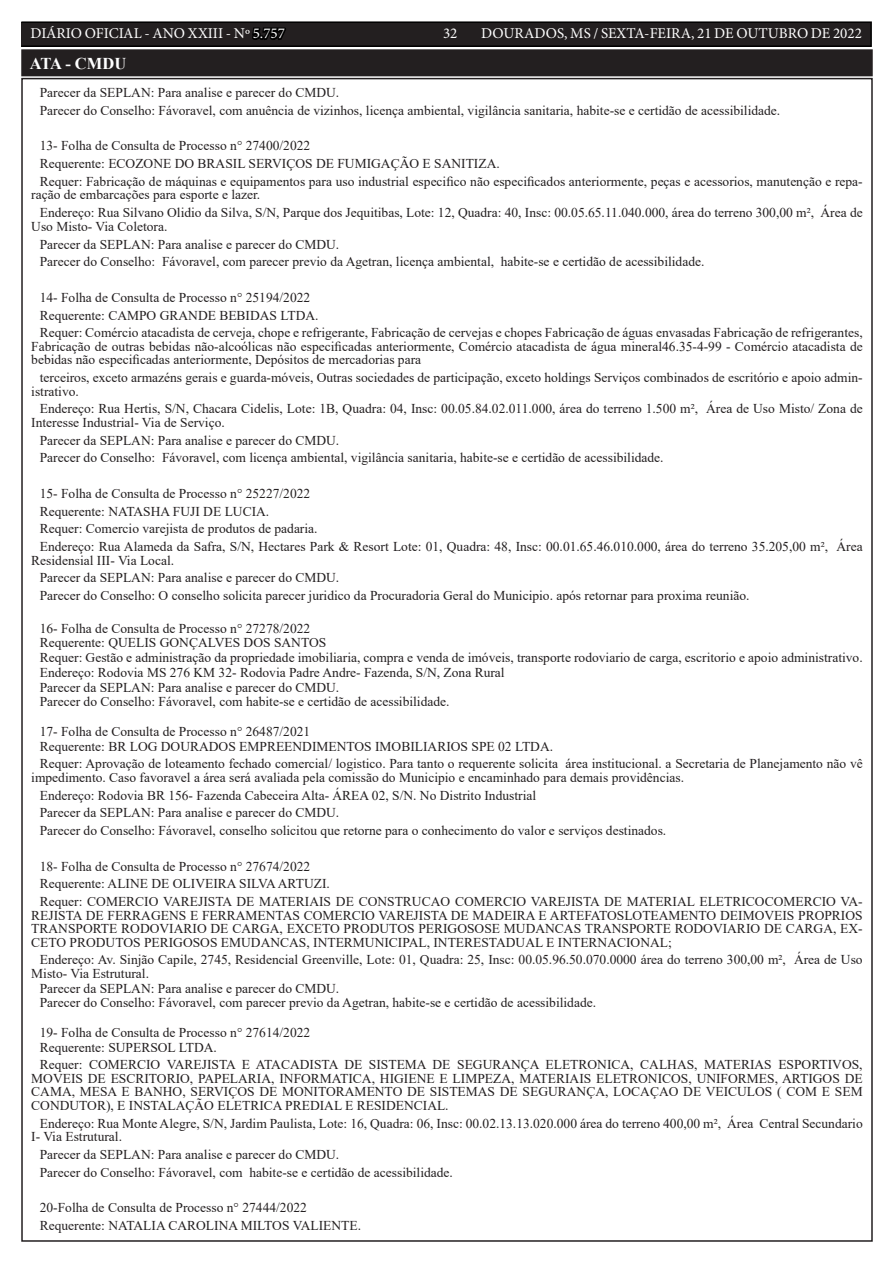
<style>
.page{position:relative;width:893px;height:1263px;background:#fff}
.page>*{position:absolute;margin:0;border:0;box-sizing:border-box;transform-origin:0 0}
.TEXTO{font:700 16.5px "Times New Roman";color:#fff}
.t1{font:15px "Minion Pro";color:#fff}
.TEXTO-2{font:13.5px/13.5px "Times New Roman";color:#231f20}
.s1{color:#000}
</style>
<div class="page">
<div style="left:21px;top:22px;width:850px;height:24px;background:#231f20"></div>
<div style="left:21px;top:21px;width:851px;height:26px;border:2px solid #000"></div>
<div style="left:23px;top:51px;width:848px;height:23px;background:#231f20"></div>
<div style="left:21px;top:49px;width:852px;height:27px;border:4px solid #231f20"></div>
<p class="t1" style="left:31px;top:24px;width:256px">DIÁRIO OFICIAL - ANO XXIII - Nº <span class="s1">5.757</span></p>
<p class="t1" style="left:443px;top:24px;width:16px">32</p>
<p class="t1" style="left:481px;top:24px;width:382px">DOURADOS, MS / SEXTA-FEIRA, 21 DE OUTUBRO DE 2022</p>
<p class="TEXTO" style="left:30px;top:52px;width:98px">ATA - CMDU</p>
<p class="TEXTO-2" style="left:40px;top:86px;width:301px">Parecer da SEPLAN: Para analise e parecer do CMDU.</p>
<p class="TEXTO-2" style="left:40px;top:103px;width:742px">Parecer do Conselho: Fávoravel, com anuência de vizinhos, licença ambiental, vigilância sanitaria, habite-se e certidão de acessibilidade.</p>
<p class="TEXTO-2" style="left:40px;top:139px;width:272px">13- Folha de Consulta de Processo n° 27400/2022</p>
<p class="TEXTO-2" style="left:40px;top:157px;width:461px">Requerente: ECOZONE DO BRASIL SERVIÇOS DE FUMIGAÇÃO E SANITIZA.</p>
<p class="TEXTO-2" style="left:31px;top:174px;width:833px;text-indent:9px">Requer: Fabricação de máquinas e equipamentos para uso industrial especifico não especificados anteriormente, peças e acessorios, manutenção e repa&shy;ração de embarcações para esporte e lazer.</p>
<p class="TEXTO-2" style="left:31px;top:206px;width:833px;text-indent:9px">Endereço: Rua Silvano Olidio da Silva, S/N, Parque dos Jequitibas, Lote: 12, Quadra: 40, Insc: 00.05.65.11.040.000, área do terreno 300,00 m², Área de<br>Uso Misto- Via Coletora.</p>
<p class="TEXTO-2" style="left:40px;top:237px;width:301px">Parecer da SEPLAN: Para analise e parecer do CMDU.</p>
<p class="TEXTO-2" style="left:40px;top:255px;width:666px">Parecer do Conselho: Fávoravel, com parecer previo da Agetran, licença ambiental, habite-se e certidão de acessibilidade.</p>
<p class="TEXTO-2" style="left:40px;top:290px;width:272px">14- Folha de Consulta de Processo n° 25194/2022</p>
<p class="TEXTO-2" style="left:40px;top:308px;width:280px">Requerente: CAMPO GRANDE BEBIDAS LTDA.</p>
<p class="TEXTO-2" style="left:31px;top:326px;width:833px;text-align:justify;text-indent:9px">Requer: Comércio atacadista de cerveja, chope e refrigerante, Fabricação de cervejas e chopes Fabricação de águas envasadas Fabricação de refrigerantes, Fabricação de outras bebidas não-alcoólicas não especificadas anteriormente, Comércio atacadista de água mineral46.35-4-99 - Comércio atacadista de bebidas não especificadas anteriormente, Depósitos de mercadorias para</p>
<p class="TEXTO-2" style="left:31px;top:370px;width:833px;text-indent:9px">terceiros, exceto armazéns gerais e guarda-móveis, Outras sociedades de participação, exceto holdings Serviços combinados de escritório e apoio admin&shy;istrativo.</p>
<p class="TEXTO-2" style="left:31px;top:402px;width:833px;text-indent:9px">Endereço: Rua Hertis, S/N, Chacara Cidelis, Lote: 1B, Quadra: 04, Insc: 00.05.84.02.011.000, área do terreno 1.500 m², Área de Uso Misto/ Zona de<br>Interesse Industrial- Via de Serviço.</p>
<p class="TEXTO-2" style="left:40px;top:433px;width:301px">Parecer da SEPLAN: Para analise e parecer do CMDU.</p>
<p class="TEXTO-2" style="left:40px;top:451px;width:625px">Parecer do Conselho: Fávoravel, com licença ambiental, vigilância sanitaria, habite-se e certidão de acessibilidade.</p>
<p class="TEXTO-2" style="left:40px;top:486px;width:272px">15- Folha de Consulta de Processo n° 25227/2022</p>
<p class="TEXTO-2" style="left:40px;top:504px;width:231px">Requerente: NATASHA FUJI DE LUCIA.</p>
<p class="TEXTO-2" style="left:40px;top:522px;width:279px">Requer: Comercio varejista de produtos de padaria.</p>
<p class="TEXTO-2" style="left:31px;top:539px;width:833px;text-indent:9px">Endereço: Rua Alameda da Safra, S/N, Hectares Park &amp; Resort Lote: 01, Quadra: 48, Insc: 00.01.65.46.010.000, área do terreno 35.205,00 m², Área<br>Residensial III- Via Local.</p>
<p class="TEXTO-2" style="left:40px;top:571px;width:301px">Parecer da SEPLAN: Para analise e parecer do CMDU.</p>
<p class="TEXTO-2" style="left:40px;top:588px;width:711px">Parecer do Conselho: O conselho solicita parecer juridico da Procuradoria Geral do Municipio. após retornar para proxima reunião.</p>
<p class="TEXTO-2" style="left:40px;top:621px;width:272px">16- Folha de Consulta de Processo n° 27278/2022</p>
<p class="TEXTO-2" style="left:40px;top:636px;width:288px">Requerente: QUELIS GONÇALVES DOS SANTOS</p>
<p class="TEXTO-2" style="left:40px;top:650px;width:824px">Requer: Gestão e administração da propriedade imobiliaria, compra e venda de imóveis, transporte rodoviario de carga, escritorio e apoio administrativo.</p>
<p class="TEXTO-2" style="left:40px;top:665px;width:466px">Endereço: Rodovia MS 276 KM 32- Rodovia Padre Andre- Fazenda, S/N, Zona Rural</p>
<p class="TEXTO-2" style="left:40px;top:680px;width:301px">Parecer da SEPLAN: Para analise e parecer do CMDU.</p>
<p class="TEXTO-2" style="left:40px;top:695px;width:411px">Parecer do Conselho: Fávoravel, com habite-se e certidão de acessibilidade.</p>
<p class="TEXTO-2" style="left:40px;top:724px;width:272px">17- Folha de Consulta de Processo n° 26487/2021</p>
<p class="TEXTO-2" style="left:40px;top:739px;width:515px">Requerente: BR LOG DOURADOS EMPREENDIMENTOS IMOBILIARIOS SPE 02 LTDA.</p>
<p class="TEXTO-2" style="left:31px;top:757px;width:833px;text-indent:9px">Requer: Aprovação de loteamento fechado comercial/ logistico. Para tanto o requerente solicita área institucional. a Secretaria de Planejamento não vê impedimento. Caso favoravel a área será avaliada pela comissão do Municipio e encaminhado para demais providências.</p>
<p class="TEXTO-2" style="left:40px;top:788px;width:498px">Endereço: Rodovia BR 156- Fazenda Cabeceira Alta- ÁREA 02, S/N. No Distrito Industrial</p>
<p class="TEXTO-2" style="left:40px;top:806px;width:301px">Parecer da SEPLAN: Para analise e parecer do CMDU.</p>
<p class="TEXTO-2" style="left:40px;top:823px;width:628px">Parecer do Conselho: Fávoravel, conselho solicitou que retorne para o conhecimento do valor e serviços destinados.</p>
<p class="TEXTO-2" style="left:40px;top:859px;width:272px">18- Folha de Consulta de Processo n° 27674/2022</p>
<p class="TEXTO-2" style="left:40px;top:877px;width:292px">Requerente: ALINE DE OLIVEIRA SILVA ARTUZI.</p>
<p class="TEXTO-2" style="left:31px;top:894px;width:833px;text-align:justify;text-indent:9px">Requer: COMERCIO VAREJISTA DE MATERIAIS DE CONSTRUCAO COMERCIO VAREJISTA DE MATERIAL ELETRICOCOMERCIO VA-REJISTA DE FERRAGENS E FERRAMENTAS COMERCIO VAREJISTA DE MADEIRA E ARTEFATOSLOTEAMENTO DEIMOVEIS PROPRIOS TRANSPORTE RODOVIARIO DE CARGA, EXCETO PRODUTOS PERIGOSOSE MUDANCAS TRANSPORTE RODOVIARIO DE CARGA, EX-CETO PRODUTOS PERIGOSOS EMUDANCAS, INTERMUNICIPAL, INTERESTADUAL E INTERNACIONAL;</p>
<p class="TEXTO-2" style="left:31px;top:953px;width:833px;text-indent:9px">Endereço: Av. Sinjão Capile, 2745, Residencial Greenville, Lote: 01, Quadra: 25, Insc: 00.05.96.50.070.0000 área do terreno 300,00 m², Área de Uso<br>Misto- Via Estrutural.</p>
<p class="TEXTO-2" style="left:40px;top:981px;width:301px">Parecer da SEPLAN: Para analise e parecer do CMDU.</p>
<p class="TEXTO-2" style="left:40px;top:996px;width:558px">Parecer do Conselho: Fávoravel, com parecer previo da Agetran, habite-se e certidão de acessibilidade.</p>
<p class="TEXTO-2" style="left:40px;top:1025px;width:272px">19- Folha de Consulta de Processo n° 27614/2022</p>
<p class="TEXTO-2" style="left:40px;top:1040px;width:179px">Requerente: SUPERSOL LTDA.</p>
<p class="TEXTO-2" style="left:31px;top:1058px;width:833px;text-align:justify;text-indent:9px">Requer: COMERCIO VAREJISTA E ATACADISTA DE SISTEMA DE SEGURANÇA ELETRONICA, CALHAS, MATERIAS ESPORTIVOS, MOVEIS DE ESCRITORIO, PAPELARIA, INFORMATICA, HIGIENE E LIMPEZA, MATERIAIS ELETRONICOS, UNIFORMES, ARTIGOS DE CAMA, MESA E BANHO, SERVIÇOS DE MONITORAMENTO DE SISTEMAS DE SEGURANÇA, LOCAÇAO DE VEICULOS ( COM E SEM CONDUTOR), E INSTALAÇÃO ELETRICA PREDIAL E RESIDENCIAL.</p>
<p class="TEXTO-2" style="left:31px;top:1116px;width:833px;text-indent:9px">Endereço: Rua Monte Alegre, S/N, Jardim Paulista, Lote: 16, Quadra: 06, Insc: 00.02.13.13.020.000 área do terreno 400,00 m², Área Central Secundario<br>I- Via Estrutural.</p>
<p class="TEXTO-2" style="left:40px;top:1147px;width:301px">Parecer da SEPLAN: Para analise e parecer do CMDU.</p>
<p class="TEXTO-2" style="left:40px;top:1165px;width:415px">Parecer do Conselho: Fávoravel, com habite-se e certidão de acessibilidade.</p>
<p class="TEXTO-2" style="left:40px;top:1200px;width:269px">20-Folha de Consulta de Processo n° 27444/2022</p>
<p class="TEXTO-2" style="left:40px;top:1218px;width:323px">Requerente: NATALIA CAROLINA MILTOS VALIENTE.</p>
</div>
